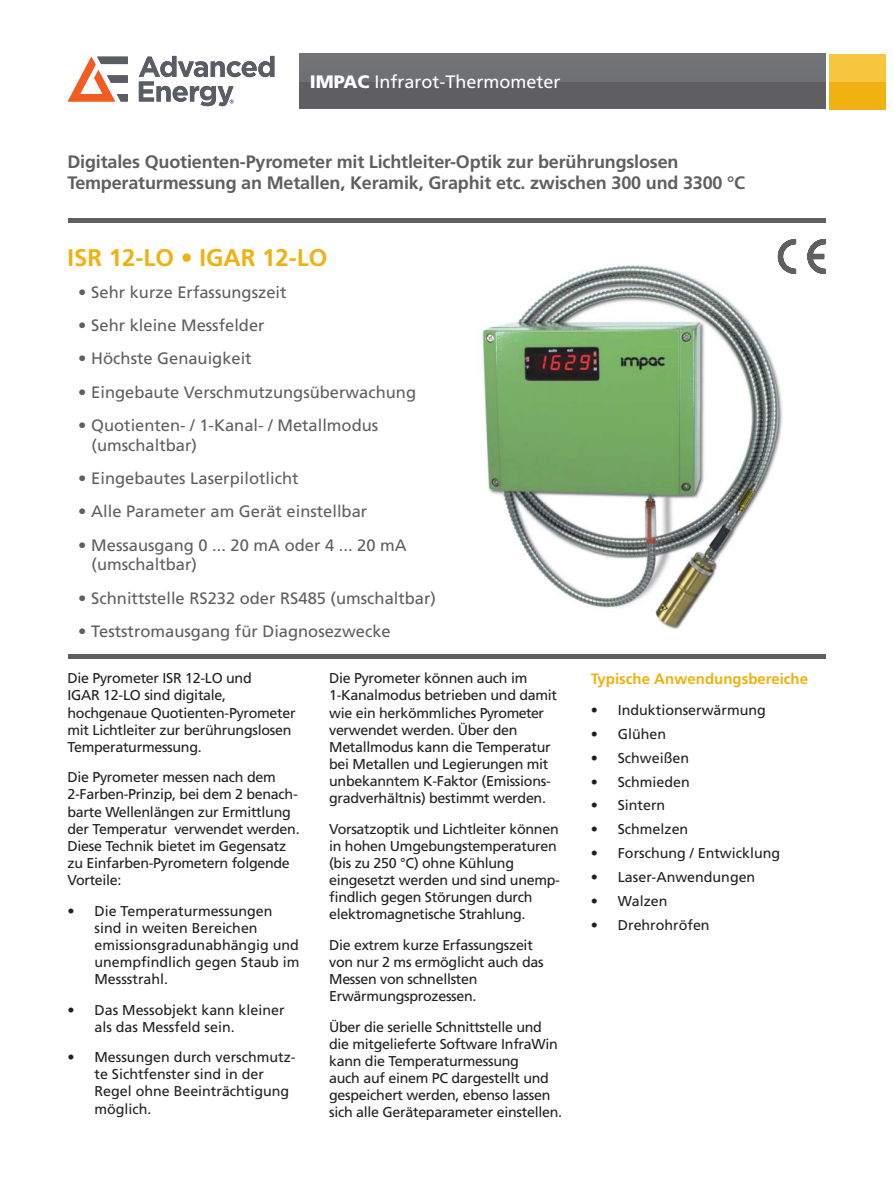
<style>
.page{position:relative;width:893px;height:1188px;background:#fff}
.page>*{position:absolute;margin:0;border:0;box-sizing:border-box;transform-origin:0 0}
.Camera_Name_s{font:700 24px "Frutiger";color:#efb211}
.Sub_Heading_1__Gray{font:700 18px/21px "Frutiger";letter-spacing:-.01em;color:#5f5f62}
.t1{font:18px "Frutiger";color:#fff}
.t2{font:16.5px/19.8px "Frutiger";color:#5f5f62}
.Column_Text{font:700 15px "Frutiger";color:#efb211}
.Column_Text-2{font:14.25px/17.1px "Frutiger";letter-spacing:-.02em;color:#231f20}
.Column_Text-3{font:14.25px/17.1px "Frutiger";color:#231f20}
.s1{font-weight:900}
</style>
<div class="page">
<svg style="left:829px;top:54px;width:56px;height:55px"></svg>
<div style="left:68px;top:218px;width:757px;height:5px;background:#5f5f62"></div>
<svg style="left:830px;top:54px;width:54px;height:55px"></svg>
<div style="left:299px;top:54px;width:526px;height:55px;background:linear-gradient(to right,#68686b,#68686b)"></div>
<div style="left:68px;top:654px;width:757px;height:5px;background:#5f5f62"></div>
<img style="left:482px;top:265px;width:301px;height:365px">
<svg style="left:778px;top:239px;width:47px;height:35px"></svg>
<svg style="left:68px;top:57px;width:60px;height:45px"></svg>
<svg style="left:139px;top:56px;width:135px;height:50px"></svg>
<p class="t1" style="left:310px;top:72px;width:252px"><span class="s1">IMPAC</span> Infrarot-Thermometer</p>
<p class="Sub_Heading_1__Gray" style="left:68px;top:151px;width:679px">Digitales Quotienten-Pyrometer mit Lichtleiter-Optik zur berührungslosen<br>Temperaturmessung an Metallen, Keramik, Graphit etc. zwischen 300 und 3300 °C</p>
<p class="Camera_Name_s" style="left:68px;top:244px;width:262px">ISR 12-LO • IGAR 12-LO</p>
<p class="t2" style="left:78px;top:282px;width:210px">• Sehr kurze Erfassungszeit</p>
<p class="t2" style="left:78px;top:315px;width:188px">• Sehr kleine Messfelder</p>
<p class="t2" style="left:78px;top:349px;width:175px">• Höchste Genauigkeit</p>
<p class="t2" style="left:78px;top:382px;width:340px">• Eingebaute Verschmutzungsüberwachung</p>
<p class="t2" style="left:92px;top:415px;width:288px;text-indent:-13px">• Quotienten- / 1-Kanal- / Metallmodus (umschaltbar)</p>
<p class="t2" style="left:78px;top:468px;width:222px">• Eingebautes Laserpilotlicht</p>
<p class="t2" style="left:78px;top:502px;width:291px">• Alle Parameter am Gerät einstellbar</p>
<p class="t2" style="left:92px;top:535px;width:317px;text-indent:-13px">• Messausgang 0 ... 20 mA oder 4 ... 20 mA (umschaltbar)</p>
<p class="t2" style="left:78px;top:588px;width:359px">• Schnittstelle RS232 oder RS485 (umschaltbar)</p>
<p class="t2" style="left:78px;top:621px;width:314px">• Teststromausgang für Diagnosezwecke</p>
<p class="Column_Text-2" style="left:68px;top:670px;width:230px">Die Pyrometer ISR 12-LO und<br>IGAR 12-LO sind digitale, hochgenaue Quotienten-Pyrometer mit Lichtleiter zur berührungslosen<br>Temperaturmessung.</p>
<p class="Column_Text-2" style="left:68px;top:769px;width:234px">Die Pyrometer messen nach dem<br>2-Farben-Prinzip, bei dem 2 benach&shy;barte Wellenlängen zur Ermittlung der Temperatur verwendet werden.<br>Diese Technik bietet im Gegensatz zu Einfarben-Pyrometern folgende<br>Vorteile:</p>
<p class="Column_Text-3" style="left:94px;top:902px;width:207px;text-indent:-27px">• Die Temperaturmessungen sind in weiten Bereichen emissionsgradunabhängig und unempfindlich gegen Staub im<br>Messstrahl.</p>
<p class="Column_Text-3" style="left:94px;top:1001px;width:192px;text-indent:-27px">• Das Messobjekt kann kleiner als das Messfeld sein.</p>
<p class="Column_Text-3" style="left:94px;top:1049px;width:203px;text-indent:-27px">• Messungen durch verschmutz&shy;te Sichtfenster sind in der<br>Regel ohne Beeinträchtigung möglich.</p>
<p class="Column_Text-2" style="left:329px;top:670px;width:229px">Die Pyrometer können auch im<br>1-Kanalmodus betrieben und damit wie ein herkömmliches Pyrometer verwendet werden. Über den<br>Metallmodus kann die Temperatur bei Metallen und Legierungen mit unbekanntem K-Faktor (Emissions&shy;gradverhältnis) bestimmt werden.</p>
<p class="Column_Text-2" style="left:329px;top:820px;width:232px">Vorsatzoptik und Lichtleiter können in hohen Umgebungstemperaturen (bis zu 250 °C) ohne Kühlung eingesetzt werden und sind unemp&shy;findlich gegen Störungen durch elektromagnetische Strahlung.</p>
<p class="Column_Text-2" style="left:329px;top:936px;width:216px">Die extrem kurze Erfassungszeit von nur 2 ms ermöglicht auch das<br>Messen von schnellsten<br>Erwärmungsprozessen.</p>
<p class="Column_Text-2" style="left:329px;top:1018px;width:234px">Über die serielle Schnittstelle und die mitgelieferte Software InfraWin kann die Temperaturmessung<br>auch auf einem PC dargestellt und gespeichert werden, ebenso lassen sich alle Geräteparameter einstellen.</p>
<p class="Column_Text" style="left:591px;top:670px;width:219px">Typische Anwendungsbereiche</p>
<p class="Column_Text-3" style="left:591px;top:701px;width:177px">• Induktionserwärmung</p>
<p class="Column_Text-2" style="left:591px;top:725px;width:77px">• Glühen</p>
<p class="Column_Text-3" style="left:591px;top:749px;width:100px">• Schweißen</p>
<p class="Column_Text-3" style="left:591px;top:773px;width:101px">• Schmieden</p>
<p class="Column_Text-3" style="left:591px;top:797px;width:76px">• Sintern</p>
<p class="Column_Text-3" style="left:591px;top:821px;width:99px">• Schmelzen</p>
<p class="Column_Text-3" style="left:591px;top:844px;width:191px">• Forschung / Entwicklung</p>
<p class="Column_Text-3" style="left:591px;top:868px;width:166px">• Laser-Anwendungen</p>
<p class="Column_Text-2" style="left:591px;top:892px;width:78px">• Walzen</p>
<p class="Column_Text-3" style="left:591px;top:916px;width:120px">• Drehrohröfen</p>
</div>
